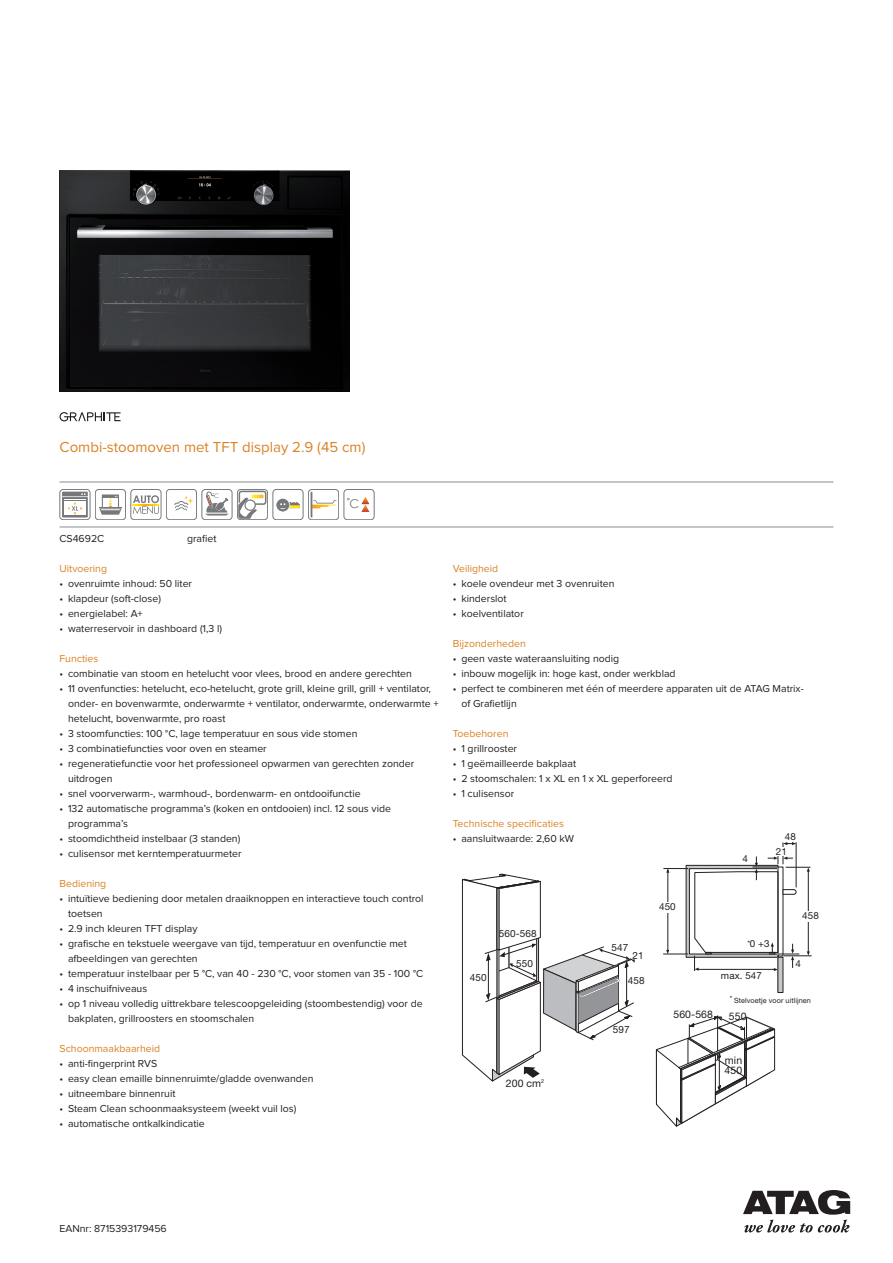
<style>
.page{position:relative;width:893px;height:1263px;background:#fff}
.page>*{position:absolute;margin:0;border:0;box-sizing:border-box;transform-origin:0 0}
.Productnaam{font:15px "Proxima Nova";color:#db8225}
.t1{font:12.15px "Century Gothic";color:#76787b}
.EANnr{font:10.5px/15px "Proxima Nova";color:#231f20}
.Producttekst_kop{font:10.5px "Proxima Nova";color:#db8225}
.t2{font:10.5px/10.5px "Helvetica Neue LT Std";letter-spacing:.01em;color:#231f20}
.Typenummer-kleur-pri{font:10.5px "Proxima Nova";color:#231f20}
.t3{font:10.5px "Helvetica Neue";color:#231f20}
.t4{font:9.9px "Helvetica Neue LT Std";letter-spacing:.01em;color:#231f20}
.t5{font:9.75px "Helvetica Neue LT Std";letter-spacing:.01em;color:#231f20}
.t6{font:7.2px "Helvetica Neue LT Std";letter-spacing:.01em;color:#231f20}
.t7{font:6.15px "Century Gothic";color:#76787b}
.s1{font-size:7.8px}
</style>
<div class="page">
<hr style="left:60px;top:482px;width:773px;height:1px;background:#8a8c8f">
<hr style="left:60px;top:527px;width:773px;height:1px;background:#8a8c8f">
<img style="left:60px;top:170px;width:290px;height:222px">
<svg style="left:60px;top:412px;width:61px;height:9px"></svg>
<div style="left:60px;top:489px;width:30px;height:31px;border:1px solid #76787b;border-radius:3px"></div>
<svg style="left:62px;top:492px;width:26px;height:25px"></svg>
<div style="left:95px;top:489px;width:31px;height:31px;border:1px solid #76787b;border-radius:3px"></div>
<svg style="left:99px;top:494px;width:23px;height:21px"></svg>
<div style="left:131px;top:489px;width:30px;height:31px;border:1px solid #76787b;border-radius:3px"></div>
<svg style="left:133px;top:495px;width:26px;height:19px"></svg>
<div style="left:166px;top:489px;width:31px;height:31px;border:1px solid #76787b;border-radius:3px"></div>
<svg style="left:174px;top:496px;width:20px;height:15px"></svg>
<div style="left:202px;top:489px;width:30px;height:31px;border:1px solid #76787b;border-radius:3px"></div>
<svg style="left:205px;top:490px;width:24px;height:26px"></svg>
<div style="left:237px;top:489px;width:31px;height:31px;border:1px solid #76787b;border-radius:3px"></div>
<svg style="left:238px;top:491px;width:28px;height:28px"></svg>
<div style="left:273px;top:489px;width:30px;height:31px;border:1px solid #76787b;border-radius:3px"></div>
<div style="left:278px;top:505px;width:23px;height:4px;border:2px solid #fff"></div>
<div style="left:277px;top:498px;width:13px;height:13px;background:#909194;border-radius:50%"></div>
<svg style="left:276px;top:499px;width:13px;height:12px"></svg>
<svg style="left:278px;top:498px;width:22px;height:12px"></svg>
<div style="left:308px;top:489px;width:31px;height:31px;border:1px solid #76787b;border-radius:3px"></div>
<svg style="left:311px;top:492px;width:25px;height:25px"></svg>
<div style="left:344px;top:489px;width:30px;height:31px;border:1px solid #76787b;border-radius:3px"></div>
<svg style="left:361px;top:497px;width:8px;height:15px"></svg>
<svg style="left:656px;top:1015px;width:119px;height:112px"></svg>
<div style="left:778px;top:957px;width:5px;height:35px;background:#c7c8ca"></div>
<svg style="left:663px;top:842px;width:149px;height:129px"></svg>
<svg style="left:461px;top:874px;width:174px;height:207px"></svg>
<svg style="left:743px;top:1190px;width:107px;height:42px"></svg>
<p class="Productnaam" style="left:60px;top:440px;width:307px">Combi-stoomoven met TFT display 2.9 (45 cm)</p>
<p class="t7" style="left:213px;top:491px;width:8px">˚C</p>
<p class="t1" style="left:346px;top:496px;width:15px">˚C</p>
<p class="Typenummer-kleur-pri" style="left:60px;top:534px;width:46px">CS4692C</p>
<p class="Typenummer-kleur-pri" style="left:187px;top:534px;width:31px">grafiet</p>
<p class="Producttekst_kop" style="left:60px;top:564px;width:49px">Uitvoering</p>
<p class="EANnr" style="left:60px;top:576px;width:134px">• ovenruimte inhoud: 50 liter</p>
<p class="EANnr" style="left:60px;top:591px;width:103px">• klapdeur (soft-close)</p>
<p class="EANnr" style="left:60px;top:606px;width:85px">• energielabel: A+</p>
<p class="EANnr" style="left:60px;top:621px;width:164px">• waterreservoir in dashboard (1,3 l)</p>
<p class="Producttekst_kop" style="left:60px;top:654px;width:40px">Functies</p>
<p class="EANnr" style="left:60px;top:666px;width:354px">• combinatie van stoom en hetelucht voor vlees, brood en andere gerechten</p>
<p class="EANnr" style="left:68px;top:681px;width:372px;text-indent:-9px">• 11 ovenfuncties: hetelucht, eco-hetelucht, grote grill, kleine grill, grill + ventilator, onder- en bovenwarmte, onderwarmte + ventilator, onderwarmte, onderwarmte + hetelucht, bovenwarmte, pro roast</p>
<p class="EANnr" style="left:60px;top:726px;width:299px">• 3 stoomfuncties: 100 °C, lage temperatuur en sous vide stomen</p>
<p class="EANnr" style="left:60px;top:741px;width:209px">• 3 combinatiefuncties voor oven en steamer</p>
<p class="EANnr" style="left:68px;top:756px;width:348px;text-indent:-9px">• regeneratiefunctie voor het professioneel opwarmen van gerechten zonder uitdrogen</p>
<p class="EANnr" style="left:60px;top:786px;width:303px">• snel voorverwarm-, warmhoud-, bordenwarm- en ontdooifunctie</p>
<p class="EANnr" style="left:68px;top:801px;width:324px;text-indent:-9px">• 132 automatische programma’s (koken en ontdooien) incl. 12 sous vide programma’s</p>
<p class="EANnr" style="left:60px;top:831px;width:182px">• stoomdichtheid instelbaar (3 standen)</p>
<p class="EANnr" style="left:60px;top:846px;width:184px">• culisensor met kerntemperatuurmeter</p>
<p class="Producttekst_kop" style="left:60px;top:879px;width:48px">Bediening</p>
<p class="EANnr" style="left:68px;top:891px;width:357px;text-indent:-9px">• intuïtieve bediening door metalen draaiknoppen en interactieve touch control toetsen</p>
<p class="EANnr" style="left:60px;top:921px;width:140px">• 2.9 inch kleuren TFT display</p>
<p class="EANnr" style="left:68px;top:936px;width:340px;text-indent:-9px">• grafische en tekstuele weergave van tijd, temperatuur en ovenfunctie met afbeeldingen van gerechten</p>
<p class="EANnr" style="left:60px;top:966px;width:365px">• temperatuur instelbaar per 5 °C, van 40 - 230 °C, voor stomen van 35 - 100 °C</p>
<p class="EANnr" style="left:60px;top:981px;width:89px">• 4 inschuifniveaus</p>
<p class="EANnr" style="left:68px;top:996px;width:356px;text-indent:-9px">• op 1 niveau volledig uittrekbare telescoopgeleiding (stoombestendig) voor de bakplaten, grillroosters en stoomschalen</p>
<p class="Producttekst_kop" style="left:60px;top:1044px;width:102px">Schoonmaakbaarheid</p>
<p class="EANnr" style="left:60px;top:1056px;width:99px">• anti-fingerprint RVS</p>
<p class="EANnr" style="left:60px;top:1071px;width:256px">• easy clean emaille binnenruimte/gladde ovenwanden</p>
<p class="EANnr" style="left:60px;top:1086px;width:117px">• uitneembare binnenruit</p>
<p class="EANnr" style="left:60px;top:1101px;width:238px">• Steam Clean schoonmaaksysteem (weekt vuil los)</p>
<p class="EANnr" style="left:60px;top:1116px;width:147px">• automatische ontkalkindicatie</p>
<p class="Producttekst_kop" style="left:453px;top:564px;width:47px">Veiligheid</p>
<p class="EANnr" style="left:453px;top:576px;width:163px">• koele ovendeur met 3 ovenruiten</p>
<p class="EANnr" style="left:453px;top:591px;width:55px">• kinderslot</p>
<p class="EANnr" style="left:453px;top:606px;width:72px">• koelventilator</p>
<p class="Producttekst_kop" style="left:453px;top:639px;width:74px">Bijzonderheden</p>
<p class="EANnr" style="left:453px;top:651px;width:168px">• geen vaste wateraansluiting nodig</p>
<p class="EANnr" style="left:453px;top:666px;width:224px">• inbouw mogelijk in: hoge kast, onder werkblad</p>
<p class="EANnr" style="left:461px;top:681px;width:344px;text-indent:-9px">• perfect te combineren met één of meerdere apparaten uit de ATAG Matrix&shy;of Grafietlijn</p>
<p class="Producttekst_kop" style="left:453px;top:729px;width:57px">Toebehoren</p>
<p class="EANnr" style="left:453px;top:741px;width:66px">• 1 grillrooster</p>
<p class="EANnr" style="left:453px;top:756px;width:125px">• 1 geëmailleerde bakplaat</p>
<p class="EANnr" style="left:453px;top:771px;width:221px">• 2 stoomschalen: 1 x XL en 1 x XL geperforeerd</p>
<p class="EANnr" style="left:453px;top:786px;width:63px">• 1 culisensor</p>
<p class="Producttekst_kop" style="left:453px;top:819px;width:113px">Technische specificaties</p>
<p class="EANnr" style="left:453px;top:831px;width:123px">• aansluitwaarde: 2,60 kW</p>
<p class="t5" style="left:785px;top:831px;width:13px">48</p>
<p class="t4" style="left:470px;top:971px;width:18px">450</p>
<p class="t4" style="left:499px;top:928px;width:39px">560-568</p>
<p class="t4" style="left:516px;top:957px;width:18px">550</p>
<p class="t3" style="left:506px;top:1076px;width:40px">200 cm<sup>2</sup></p>
<p class="t5" style="left:742px;top:853px;width:7px">4</p>
<p class="t5" style="left:776px;top:846px;width:13px">21</p>
<p class="t4" style="left:612px;top:941px;width:18px">547</p>
<p class="t4" style="left:633px;top:949px;width:13px">21</p>
<p class="t4" style="left:628px;top:975px;width:18px">458</p>
<p class="t4" style="left:613px;top:1024px;width:18px">597</p>
<p class="t5" style="left:659px;top:901px;width:18px">450</p>
<p class="t5" style="left:747px;top:938px;width:24px"><span class="s1">*</span>0 +3</p>
<p class="t5" style="left:721px;top:969px;width:42px">max. 547</p>
<p class="t5" style="left:802px;top:910px;width:18px">458</p>
<p class="t5" style="left:795px;top:958px;width:7px">4</p>
<p class="t6" style="left:730px;top:996px;width:82px">* Stelvoetje voor uitlijnen</p>
<p class="t2" style="left:673px;top:1008px;width:41px">560-568</p>
<p class="t2" style="left:729px;top:1011px;width:19px">550</p>
<p class="t2" style="left:724px;top:1054px;width:19px">min<br>450</p>
<p class="EANnr" style="left:60px;top:1221px;width:109px">EANnr: 8715393179456</p>
</div>
